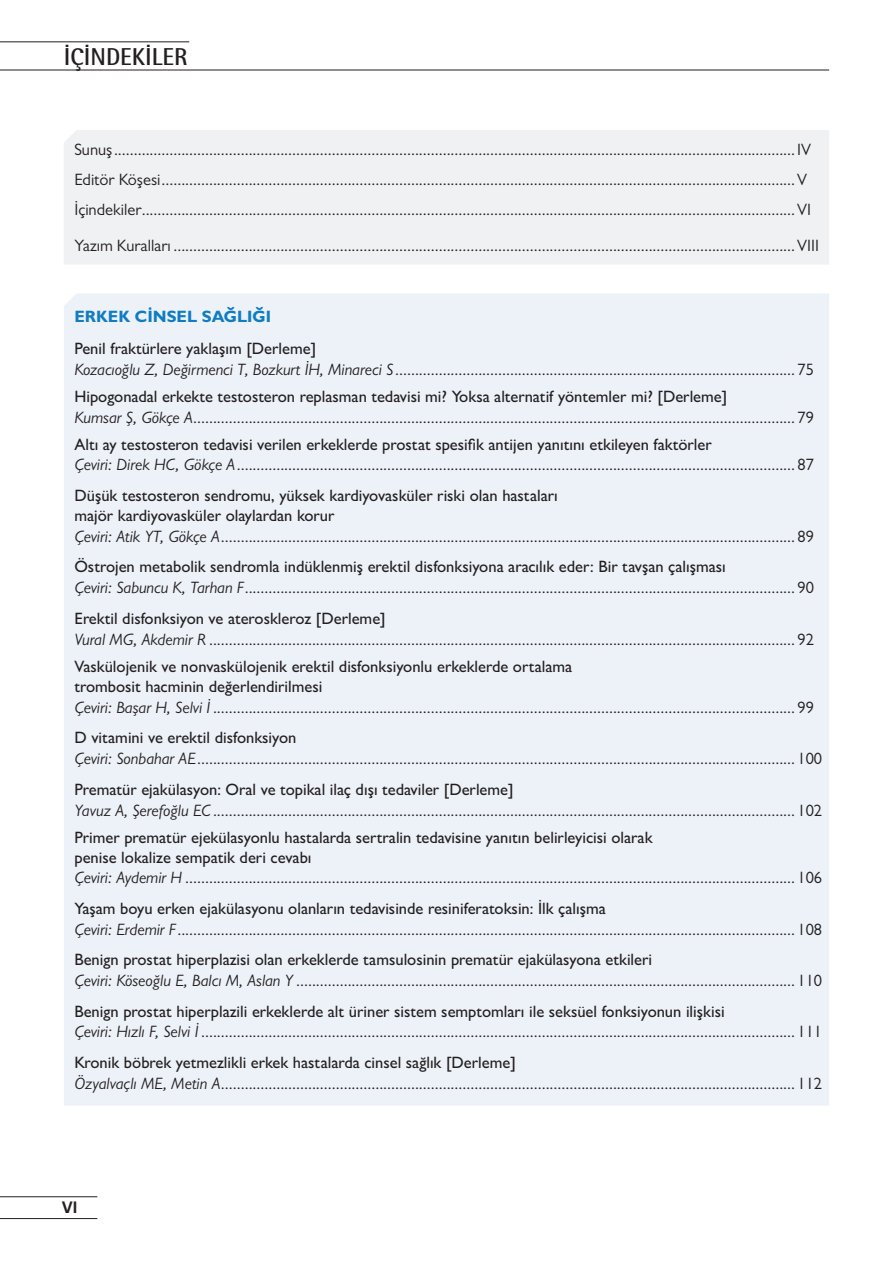
<style>
.page{position:relative;width:893px;height:1263px;background:#fff}
.page>*{position:absolute;margin:0;border:0;box-sizing:border-box;transform-origin:0 0}
.t1{font:700 24px "Rotis Semi Sans";color:#231f20}
.t2{font:16.5px/20.2px "Gill Sans MT Pro";color:#231f20}
.t3{font:700 16.5px "Gill Sans MT Pro";color:#107cc2}
.t4{font:16.5px "Frutiger Bold Tr";color:#231f20}
.s1{font-weight:500}
.s2{font-style:italic}
</style>
<div class="page">
<div style="left:64px;top:130px;width:765px;height:134px;background:#f0f1f2"></div>
<div style="left:64px;top:293px;width:765px;height:813px;background:#edf2f9"></div>
<hr style="left:0;top:1196px;width:97px;height:1px;background:#231f20">
<hr style="left:0;top:1218px;width:97px;height:1px;background:#231f20">
<hr style="left:0;top:41px;width:189px;height:1px;background:#231f20">
<hr style="left:0;top:70px;width:829px;height:1px;background:#231f20">
<h1 class="t1" style="left:64px;top:42px;width:125px">İÇİNDEKİLER</h1>
<p class="t2" style="left:74px;top:134px;width:738px;line-height:30px">Sunuş............................................................................................................................................................................ IV<br>Editör Köşesi................................................................................................................................................................V<br>İçindekiler.....................................................................................................................................................................VI</p>
<p class="t2" style="left:74px;top:235px;width:746px">Yazım Kuralları .............................................................................................................................................................VIII</p>
<p class="t3" style="left:74px;top:306px;width:198px">ERKEK CİNSEL SAĞLIĞI</p>
<p class="t2" style="left:74px;top:338px;width:741px;line-height:21px"><span class="s1">Penil fraktürlere yaklaşım [Derleme]<br></span><span class="s2">Kozacıoğlu Z, Değirmenci T, Bozkurt İH, Minareci S</span>..................................................................................................... 75</p>
<p class="t2" style="left:74px;top:386px;width:741px;line-height:21px"><span class="s1">Hipogonadal erkekte testosteron replasman tedavisi mi? Yoksa alternatif yöntemler mi? [Derleme]<br></span><span class="s2">Kumsar Ş, Gökçe A</span>........................................................................................................................................................ 79</p>
<p class="t2" style="left:74px;top:434px;width:741px"><span class="s1">Altı ay testosteron tedavisi verilen erkeklerde prostat spesifik antijen yanıtını etkileyen faktörler<br></span><span class="s2">Çeviri: Direk HC, Gökçe A</span>............................................................................................................................................. 87</p>
<p class="t2" style="left:74px;top:485px;width:741px"><span class="s1">Düşük testosteron sendromu, yüksek kardiyovasküler riski olan hastaları<br>majör kardiyovasküler olaylardan korur<br></span><span class="s2">Çeviri: Atik YT, Gökçe A</span>................................................................................................................................................. 89</p>
<p class="t2" style="left:74px;top:557px;width:741px"><span class="s1">Östrojen metabolik sendromla indüklenmiş erektil disfonksiyona aracılık eder: Bir tavşan çalışması<br></span><span class="s2">Çeviri: Sabuncu K, Tarhan F</span>........................................................................................................................................... 90</p>
<p class="t2" style="left:74px;top:608px;width:741px;line-height:21px"><span class="s1">Erektil disfonksiyon ve ateroskleroz [Derleme]<br></span><span class="s2">Vural MG, Akdemir R</span> .................................................................................................................................................... 92</p>
<p class="t2" style="left:74px;top:656px;width:741px"><span class="s1">Vaskülojenik ve nonvaskülojenik erektil disfonksiyonlu erkeklerde ortalama<br>trombosit hacminin değerlendirilmesi<br></span><span class="s2">Çeviri: Başar H, Selvi İ</span> ................................................................................................................................................... 99</p>
<p class="t2" style="left:74px;top:727px;width:749px"><span class="s1">D vitamini ve erektil disfonksiyon<br></span><span class="s2">Çeviri: Sonbahar AE</span>....................................................................................................................................................... 100</p>
<p class="t2" style="left:74px;top:779px;width:749px;line-height:21px"><span class="s1">Prematür ejakülasyon: Oral ve topikal ilaç dışı tedaviler [Derleme]<br></span><span class="s2">Yavuz A, Şerefoğlu EC</span> ................................................................................................................................................... 102</p>
<p class="t2" style="left:74px;top:827px;width:749px"><span class="s1">Primer prematür ejekülasyonlu hastalarda sertralin tedavisine yanıtın belirleyicisi olarak<br>penise lokalize sempatik deri cevabı<br></span><span class="s2">Çeviri: Aydemir H</span> .......................................................................................................................................................... 106</p>
<p class="t2" style="left:74px;top:898px;width:749px"><span class="s1">Yaşam boyu erken ejakülasyonu olanların tedavisinde resiniferatoksin: İlk çalışma<br></span><span class="s2">Çeviri: Erdemir F</span>............................................................................................................................................................ 108</p>
<p class="t2" style="left:74px;top:950px;width:749px"><span class="s1">Benign prostat hiperplazisi olan erkeklerde tamsulosinin prematür ejakülasyona etkileri<br></span><span class="s2">Çeviri: Köseoğlu E, Balcı M, Aslan Y</span> .............................................................................................................................. 110</p>
<p class="t2" style="left:74px;top:1001px;width:749px"><span class="s1">Benign prostat hiperplazili erkeklerde alt üriner sistem semptomları ile seksüel fonksiyonun ilişkisi<br></span><span class="s2">Çeviri: Hızlı F, Selvi İ</span> ...................................................................................................................................................... 111</p>
<p class="t2" style="left:74px;top:1052px;width:749px;line-height:21px"><span class="s1">Kronik böbrek yetmezlikli erkek hastalarda cinsel sağlık [Derleme]<br></span><span class="s2">Özyalvaçlı ME, Metin A</span>................................................................................................................................................. 112</p>
<p class="t4" style="left:62px;top:1198px;width:17px">VI</p>
</div>
